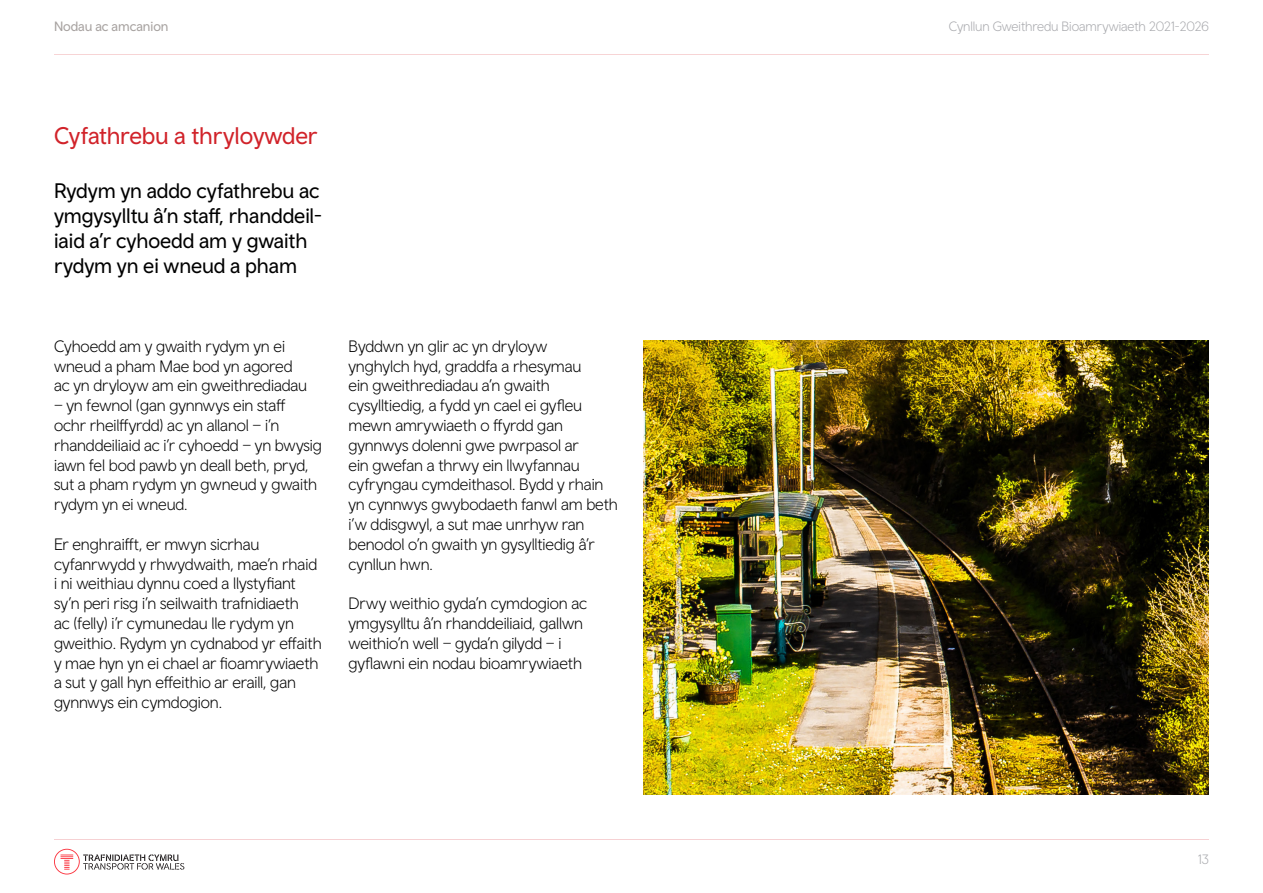
<style>
.page{position:relative;width:1263px;height:893px;background:#fff}
.page>*{position:absolute;margin:0;border:0;box-sizing:border-box;transform-origin:0 0}
.t1{font:24px "Wales Sans Body";letter-spacing:-.005em;color:#d1232a}
.t2{font:21px/25.2px "Wales Sans Body";letter-spacing:-.005em;color:#000}
.t3{font:300 16.5px/19.8px "Wales Sans Body";letter-spacing:-.005em;color:#000}
.t4{font:300 13.5px "Wales Sans Body";letter-spacing:-.005em;color:#a8a9ad}
.t5{font:13.5px "Wales Sans Body";letter-spacing:-.01em;color:#a7a2a0}
</style>
<div class="page">
<hr style="left:54px;top:54px;width:1155px;height:1px;background:#d10a11">
<hr style="left:54px;top:839px;width:1155px;height:1px;background:#d10a11">
<svg style="left:54px;top:849px;width:130px;height:25px"></svg>
<img style="left:643px;top:340px;width:566px;height:454px">
<p class="t5" style="left:54px;top:18px;width:116px">Nodau ac amcanion</p>
<p class="t1" style="left:54px;top:121px;width:265px">Cyfathrebu a thryloywder</p>
<p class="t2" style="left:54px;top:177px;width:269px">Rydym yn addo cyfathrebu ac ymgysylltu â’n staff, rhanddeil&shy;iaid a’r cyhoedd am y gwaith rydym yn ei wneud a pham</p>
<p class="t3" style="left:54px;top:336px;width:255px">Cyhoedd am y gwaith rydym yn ei wneud a pham Mae bod yn agored ac yn dryloyw am ein gweithrediadau</p>
<p class="t3" style="left:54px;top:395px;width:270px">– yn fewnol (gan gynnwys ein staff<br>ochr rheilffyrdd) ac yn allanol – i’n rhanddeiliaid ac i’r cyhoedd – yn bwysig iawn fel bod pawb yn deall beth, pryd, sut a pham rydym yn gwneud y gwaith rydym yn ei wneud.</p>
<p class="t3" style="left:54px;top:534px;width:269px">Er enghraifft, er mwyn sicrhau cyfanrwydd y rhwydwaith, mae’n rhaid i ni weithiau dynnu coed a llystyfiant sy’n peri risg i’n seilwaith trafnidiaeth<br>ac (felly) i’r cymunedau lle rydym yn gweithio. Rydym yn cydnabod yr effaith y mae hyn yn ei chael ar fioamrywiaeth a sut y gall hyn effeithio ar eraill, gan gynnwys ein cymdogion.</p>
<p class="t3" style="left:349px;top:336px;width:271px">Byddwn yn glir ac yn dryloyw<br>ynghylch hyd, graddfa a rhesymau<br>ein gweithrediadau a’n gwaith cysylltiedig, a fydd yn cael ei gyfleu mewn amrywiaeth o ffyrdd gan gynnwys dolenni gwe pwrpasol ar<br>ein gwefan a thrwy ein llwyfannau cyfryngau cymdeithasol. Bydd y rhain yn cynnwys gwybodaeth fanwl am beth i’w ddisgwyl, a sut mae unrhyw ran benodol o’n gwaith yn gysylltiedig â’r cynllun hwn.</p>
<p class="t3" style="left:349px;top:593px;width:240px">Drwy weithio gyda’n cymdogion ac ymgysylltu â’n rhanddeiliaid, gallwn weithio’n well – gyda’n gilydd – i gyflawni ein nodau bioamrywiaeth</p>
<p class="t4" style="left:949px;top:18px;width:261px">Cynllun Gweithredu Bioamrywiaeth 2021-2026</p>
<p class="t4" style="left:1198px;top:851px;width:12px">13</p>
</div>
